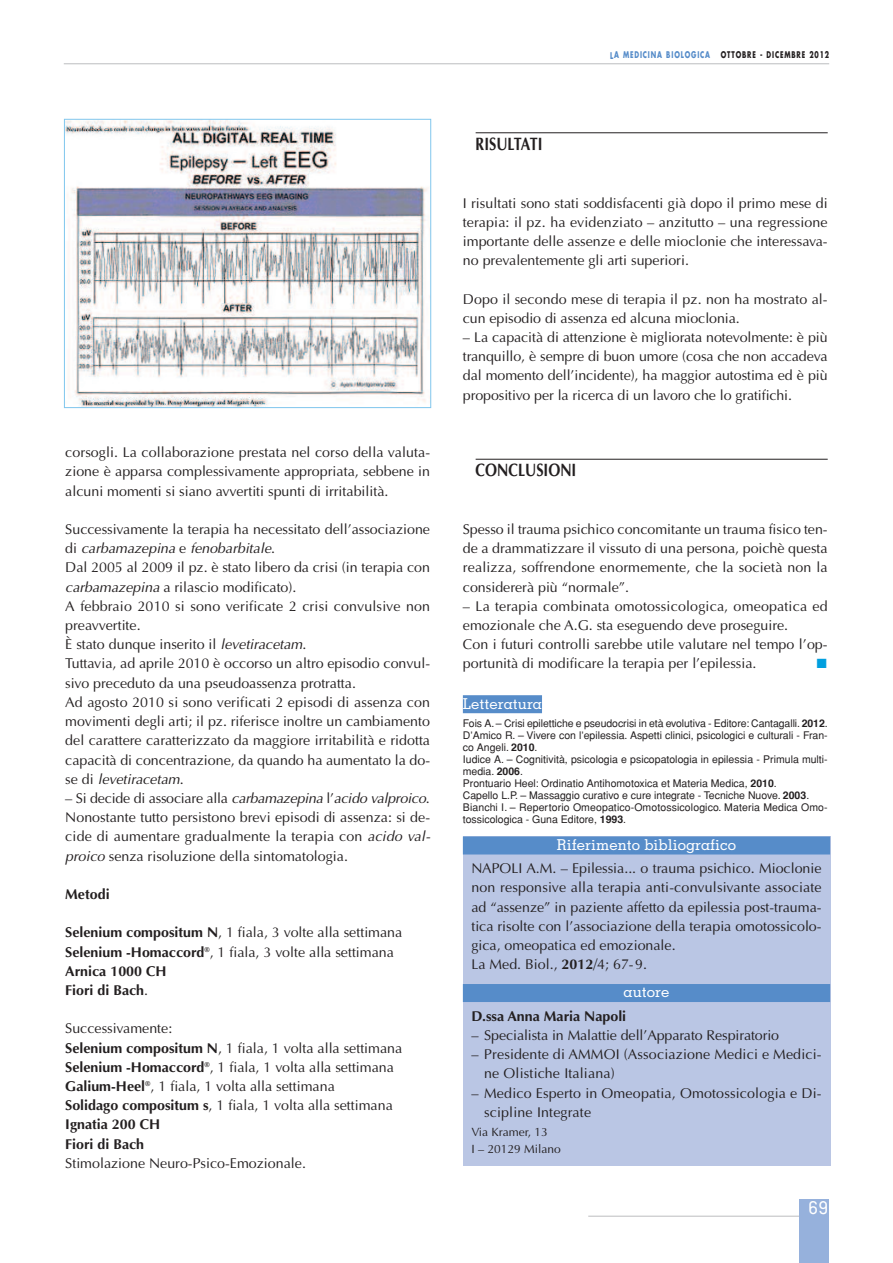
<style>
.page{position:relative;width:893px;height:1263px;background:#fff}
.page>*{position:absolute;margin:0;border:0;box-sizing:border-box;transform-origin:0 0}
.t1{font:700 18px "Optima";color:#231f20;scale:.8 1}
.t2{font:500 18px "Memphis";color:#fff}
.t3{font:500 15px "Memphis";color:#fff}
.t4{font:14.25px/19.2px "Optima";color:#231f20}
.t5{font:700 14.25px/19.2px "Optima";color:#231f20}
.t6{font:12px/16.5px "Optima";color:#231f20}
.t7{font:10.5px/12px "Helvetica";color:#231f20}
.t8{font:700 9px "Futura";letter-spacing:.135em;color:#231f20;scale:.7 1}
.s1{font-style:italic}
.s2{font-weight:400}
.s3{font-weight:700}
.s4{color:#568cc9}
</style>
<div class="page">
<hr style="left:588px;top:1216px;width:220px;height:1px;background:#bcbdc0">
<div style="left:799px;top:1199px;width:30px;height:64px;background:#96b1dc"></div>
<hr style="left:64px;top:64px;width:765px;height:1px;background:#bcbdc0">
<div style="left:463px;top:836px;width:367px;height:330px;background:#bac6e4"></div>
<div style="left:463px;top:836px;width:367px;height:18px;background:#568cc9"></div>
<div style="left:463px;top:984px;width:367px;height:18px;background:#568cc9"></div>
<hr style="left:476px;top:133px;width:352px;height:1px;background:#231f20">
<hr style="left:476px;top:459px;width:352px;height:1px;background:#231f20">
<div style="left:463px;top:695px;width:79px;height:18px;background:#568cc9"></div>
<img style="left:66px;top:121px;width:362px;height:285px">
<div style="left:64px;top:119px;width:367px;height:289px;border:1px solid #80c6ed"></div>
<p class="t4" style="left:65px;top:443px;width:366px;text-align:justify">corsogli. La collaborazione prestata nel corso della valuta&shy;zione è apparsa complessivamente appropriata, sebbene in alcuni momenti si siano avvertiti spunti di irritabilità.</p>
<p class="t4" style="left:65px;top:519px;width:366px">Successivamente la terapia ha necessitato dell’associazione di <span class="s1">carbamazepina</span> e <span class="s1">fenobarbitale</span>.<br>Dal 2005 al 2009 il pz. è stato libero da crisi (in terapia con <span class="s1">carbamazepina</span> a rilascio modificato).<br>A febbraio 2010 si sono verificate 2 crisi convulsive non preavvertite.<br>È stato dunque inserito il <span class="s1">levetiracetam</span>.<br>Tuttavia, ad aprile 2010 è occorso un altro episodio convul&shy;sivo preceduto da una pseudoassenza protratta.<br>Ad agosto 2010 si sono verificati 2 episodi di assenza con movimenti degli arti; il pz. riferisce inoltre un cambiamento del carattere caratterizzato da maggiore irritabilità e ridotta capacità di concentrazione, da quando ha aumentato la do&shy;se di <span class="s1">levetiracetam</span>.</p>
<p class="t4" style="left:65px;top:788px;width:366px;text-align:justify">– Si decide di associare alla <span class="s1">carbamazepina</span> l’<span class="s1">acido valproico</span>.<br>Nonostante tutto persistono brevi episodi di assenza: si de&shy;cide di aumentare gradualmente la terapia con <span class="s1">acido val&shy;proico</span> senza risoluzione della sintomatologia.</p>
<p class="t5" style="left:65px;top:884px;width:46px">Metodi</p>
<p class="t5" style="left:65px;top:923px;width:339px">Selenium compositum N<span class="s2">, 1 fiala, 3 volte alla settimana </span>Selenium -Homaccord<sup>®</sup><span class="s2">, 1 fiala, 3 volte alla settimana </span>Arnica 1000 CH<br>Fiori di Bach<span class="s2">.</span></p>
<p class="t4" style="left:65px;top:1019px;width:339px">Successivamente:<br><span class="s3">Selenium compositum N</span>, 1 fiala, 1 volta alla settimana <span class="s3">Selenium -Homaccord</span><sup>®</sup>, 1 fiala, 1 volta alla settimana <span class="s3">Galium-Heel</span><sup>®</sup>, 1 fiala, 1 volta alla settimana<br><span class="s3">Solidago compositum s</span>, 1 fiala, 1 volta alla settimana <span class="s3">Ignatia 200 CH<br>Fiori di Bach</span></p>
<p class="t4" style="left:65px;top:1153px;width:242px">Stimolazione Neuro-Psico-Emozionale.</p>
<p class="t1" style="left:476px;top:133px;width:85px">RISULTATI</p>
<p class="t8" style="left:610px;top:51px;width:315px"><span class="s4">LA MEDICINA BIOLOGICA</span> OTTOBRE - DICEMBRE 2012</p>
<p class="t4" style="left:463px;top:193px;width:366px;text-align:justify">I risultati sono stati soddisfacenti già dopo il primo mese di terapia: il pz. ha evidenziato – anzitutto – una regressione importante delle assenze e delle mioclonie che interessava&shy;no prevalentemente gli arti superiori.</p>
<p class="t4" style="left:463px;top:289px;width:366px">Dopo il secondo mese di terapia il pz. non ha mostrato al&shy;cun episodio di assenza ed alcuna mioclonia.</p>
<p class="t4" style="left:463px;top:327px;width:366px;text-align:justify">– La capacità di attenzione è migliorata notevolmente: è più tranquillo, è sempre di buon umore (cosa che non accadeva dal momento dell’incidente), ha maggior autostima ed è più propositivo per la ricerca di un lavoro che lo gratifichi.</p>
<p class="t1" style="left:476px;top:460px;width:127px">CONCLUSIONI</p>
<p class="t4" style="left:463px;top:519px;width:366px;text-align:justify">Spesso il trauma psichico concomitante un trauma fisico ten&shy;de a drammatizzare il vissuto di una persona, poichè questa realizza, soffrendone enormemente, che la società non la considererà più “normale”.</p>
<p class="t4" style="left:463px;top:596px;width:366px">– La terapia combinata omotossicologica, omeopatica ed emozionale che A.G. sta eseguendo deve proseguire.<br>Con i futuri controlli sarebbe utile valutare nel tempo l’op&shy;portunità di modificare la terapia per l’epilessia.</p>
<p class="t3" style="left:463px;top:698px;width:81px">Letteratura</p>
<p class="t7" style="left:463px;top:717px;width:366px">Fois A. – Crisi epilettiche e pseudocrisi in età evolutiva - Editore: Cantagalli. <span class="s3">2012</span>.<br>D’Amico R. – Vivere con l’epilessia. Aspetti clinici, psicologici e culturali - Fran&shy;co Angeli. <span class="s3">2010</span>.<br>Iudice A. – Cognitività, psicologia e psicopatologia in epilessia - Primula multi&shy;media. <span class="s3">2006</span>.<br>Prontuario Heel: Ordinatio Antihomotoxica et Materia Medica, <span class="s3">2010</span>.<br>Capello L.P. – Massaggio curativo e cure integrate - Tecniche Nuove. <span class="s3">2003</span>.<br>Bianchi I. – Repertorio Omeopatico-Omotossicologico. Materia Medica Omo&shy;tossicologica - Guna Editore, <span class="s3">1993</span>.</p>
<p class="t3" style="left:557px;top:839px;width:181px">Riferimento bibliografico</p>
<p class="t4" style="left:471px;top:859px;width:352px">NAPOLI A.M. – Epilessia... o trauma psichico. Mioclonie non responsive alla terapia anti-convulsivante associate ad “assenze” in paziente affetto da epilessia post-trauma&shy;tica risolte con l’associazione della terapia omotossicolo&shy;gica, omeopatica ed emozionale.<br>La Med. Biol., <span class="s3">2012</span>/4; 67-9.</p>
<p class="t3" style="left:624px;top:986px;width:47px">autore</p>
<p class="t5" style="left:471px;top:1006px;width:156px">D.ssa Anna Maria Napoli</p>
<p class="t4" style="left:471px;top:1025px;width:309px">– Specialista in Malattie dell’Apparato Respiratorio</p>
<p class="t4" style="left:484px;top:1045px;width:339px;text-indent:-13px">– Presidente di AMMOI (Associazione Medici e Medici&shy;ne Olistiche Italiana)</p>
<p class="t4" style="left:484px;top:1083px;width:339px;text-indent:-13px">– Medico Esperto in Omeopatia, Omotossicologia e Di&shy;scipline Integrate</p>
<p class="t6" style="left:471px;top:1123px;width:91px">Via Kramer, 13<br>I – 20129 Milano</p>
<p class="t2" style="left:809px;top:1201px;width:20px">69</p>
</div>
